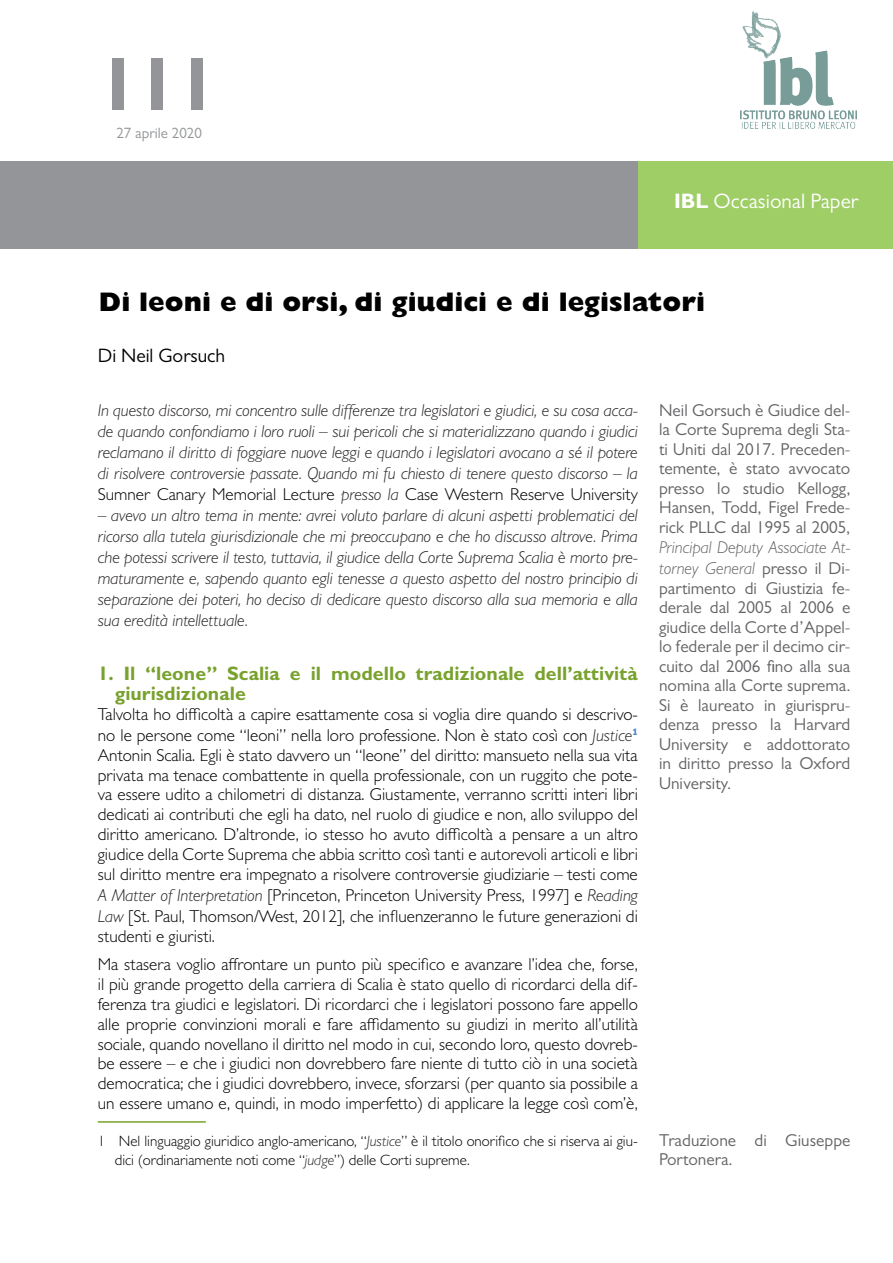
<style>
.page{position:relative;width:893px;height:1263px;background:#fff}
.page>*{position:absolute;margin:0;border:0;box-sizing:border-box;transform-origin:0 0}
.t1{font:700 condensed 75px "Gill Sans MT Pro";color:#939598}
.t2{font:800 27px "Gill Sans MT Pro";color:#000}
.t3{font:21px "Gill Sans MT Pro";color:#fff}
.Paragraph_1{font:700 19.5px/19.8px "Gill Sans MT Pro";color:#78a22d}
.Author{font:19.5px "Gill Sans MT Pro";color:#000}
.Body{font:300 17.25px/20.2px "Gill Sans MT Pro";color:#000;text-align:justify}
.Body-2{font:italic 300 17.25px/21px "Gill Sans MT Pro";color:#231f20;text-align:justify}
.Biography{font:17.25px/19.6px "Gill Sans MT Pro";color:#636366;text-align:justify}
.Footnote{font:300 15px/19.5px "Gill Sans MT Pro";color:#000}
.t4{font:15px "Gill Sans MT Pro";color:#939598}
.s1{font-weight:700}
.s2{font-style:normal;color:#000}
.s3{font-weight:300;font-style:italic}
.s4{font-style:italic;color:#231f20}
</style>
<div class="page">
<img style="left:740px;top:11px;width:116px;height:118px">
<div style="left:0;top:161px;width:714px;height:87px;background:#939598"></div>
<div style="left:639px;top:161px;width:254px;height:87px;background:#9fce66"></div>
<hr style="left:98px;top:1121px;width:108px;height:2px;background:#78a22d">
<h1 class="t1" style="left:99px;top:40px;width:119px">111</h1>
<p class="t4" style="left:116px;top:124px;width:87px">27 aprile 2020</p>
<p class="t3" style="left:674px;top:189px;width:186px"><span class="s1">IBL</span> Occasional Paper</p>
<p class="t2" style="left:99px;top:285px;width:608px">Di leoni e di orsi, di giudici e di legislatori</p>
<p class="Author" style="left:98px;top:344px;width:129px">Di Neil Gorsuch</p>
<p class="Body-2" style="left:98px;top:399px;width:542px">In questo discorso, mi concentro sulle differenze tra legislatori e giudici, e su cosa acca&shy;de quando confondiamo i loro ruoli – sui pericoli che si materializzano quando i giudici reclamano il diritto di foggiare nuove leggi e quando i legislatori avocano a sé il potere di risolvere controversie passate. Quando mi fu chiesto di tenere questo discorso – la <span class="s2">Sumner Canary Memorial Lecture</span> presso la <span class="s2">Case Western Reserve University</span></p>
<p class="Body-2" style="left:98px;top:504px;width:542px">– avevo un altro tema in mente: avrei voluto parlare di alcuni aspetti problematici del ricorso alla tutela giurisdizionale che mi preoccupano e che ho discusso altrove. Prima che potessi scrivere il testo, tuttavia, il giudice della Corte Suprema Scalia è morto pre&shy;maturamente e, sapendo quanto egli tenesse a questo aspetto del nostro principio di separazione dei poteri, ho deciso di dedicare questo discorso alla sua memoria e alla sua eredità intellettuale.</p>
<p class="Biography" style="left:659px;top:400px;width:193px">Neil Gorsuch è Giudice del&shy;la Corte Suprema degli Sta&shy;ti Uniti dal 2017. Preceden&shy;temente, è stato avvocato presso lo studio Kellogg, Hansen, Todd, Figel Frede&shy;rick PLLC dal 1995 al 2005, <span class="s3">Principal Deputy Associate At&shy;torney General</span> presso il Di&shy;partimento di Giustizia fe&shy;derale dal 2005 al 2006 e giudice della Corte d’Appel&shy;lo federale per il decimo cir&shy;cuito dal 2006 fino alla sua nomina alla Corte suprema.<br>Si è laureato in giurispru&shy;denza presso la Harvard University e addottorato in diritto presso la Oxford University.</p>
<p class="Paragraph_1" style="left:115px;top:663px;width:525px;text-indent:-17px">1. Il “leone” Scalia e il modello tradizionale dell’attività giurisdizionale</p>
<p class="Body" style="left:98px;top:704px;width:542px">Talvolta ho difficoltà a capire esattamente cosa si voglia dire quando si descrivo&shy;no le persone come “leoni” nella loro professione. Non è stato così con <span class="s4">Justice</span><sup>1<br></sup>Antonin Scalia. Egli è stato davvero un “leone” del diritto: mansueto nella sua vita privata ma tenace combattente in quella professionale, con un ruggito che pote&shy;va essere udito a chilometri di distanza. Giustamente, verranno scritti interi libri dedicati ai contributi che egli ha dato, nel ruolo di giudice e non, allo sviluppo del diritto americano. D’altronde, io stesso ho avuto difficoltà a pensare a un altro giudice della Corte Suprema che abbia scritto così tanti e autorevoli articoli e libri sul diritto mentre era impegnato a risolvere controversie giudiziarie – testi come <span class="s4">A Matter of Interpretation</span> [Princeton, Princeton University Press, 1997] e <span class="s4">Reading Law</span> [St. Paul, Thomson/West, 2012], che influenzeranno le future generazioni di studenti e giuristi.</p>
<p class="Body" style="left:98px;top:954px;width:542px;line-height:19.8px">Ma stasera voglio affrontare un punto più specifico e avanzare l’idea che, forse, il più grande progetto della carriera di Scalia è stato quello di ricordarci della dif&shy;ferenza tra giudici e legislatori. Di ricordarci che i legislatori possono fare appello alle proprie convinzioni morali e fare affidamento su giudizi in merito all’utilità sociale, quando novellano il diritto nel modo in cui, secondo loro, questo dovreb&shy;be essere – e che i giudici non dovrebbero fare niente di tutto ciò in una società democratica; che i giudici dovrebbero, invece, sforzarsi (per quanto sia possibile a un essere umano e, quindi, in modo imperfetto) di applicare la legge così com’è,</p>
<p class="Footnote" style="left:115px;top:1131px;width:524px;text-indent:-17px">1 Nel linguaggio giuridico anglo-americano, “<span class="s4">Justice</span>” è il titolo onorifico che si riserva ai giu&shy;dici (ordinariamente noti come “<span class="s4">judge</span>”) delle Corti supreme.</p>
<p class="Biography" style="left:659px;top:1130px;width:193px">Traduzione di Giuseppe<br>Portonera.</p>
</div>
